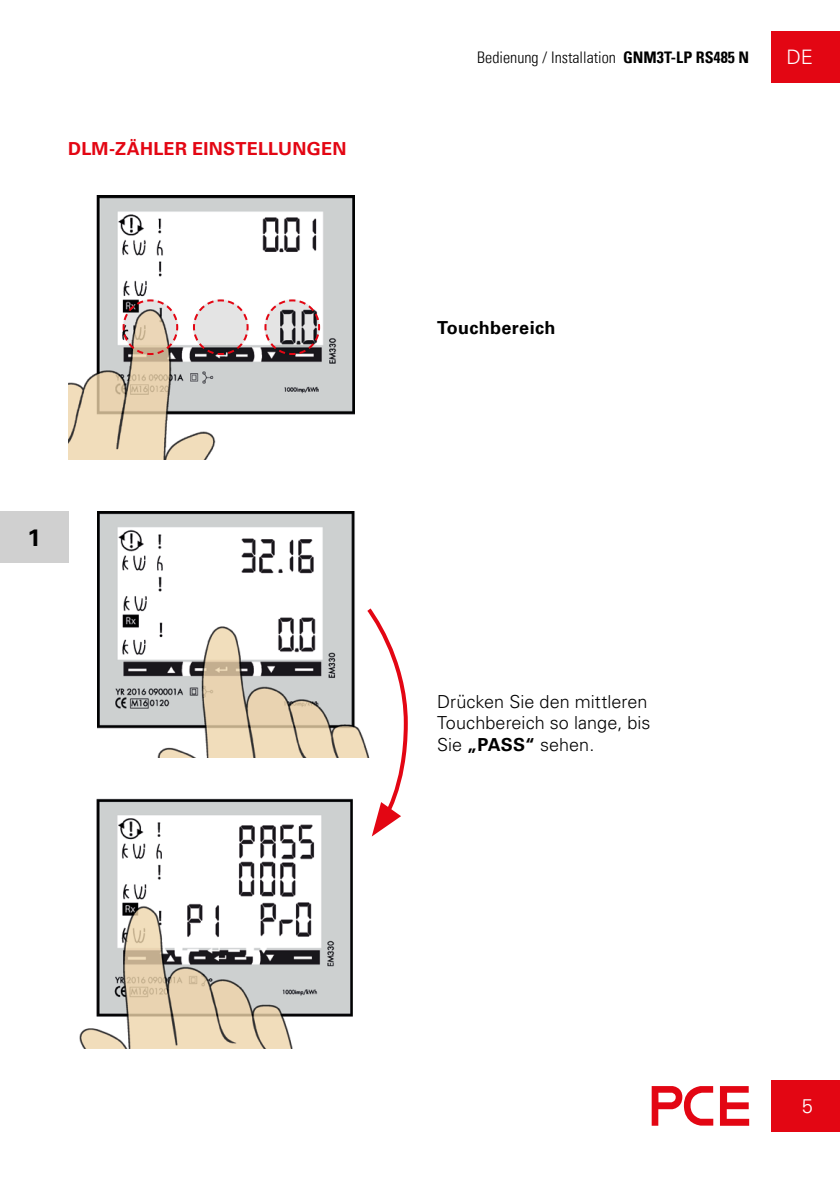
<style>
.page{position:relative;width:840px;height:1191px;background:#fff}
.page>*{position:absolute;margin:0;border:0;box-sizing:border-box;transform-origin:0 0}
.t1{font:700 24px "Univers LT Pro 65";color:#000}
.t2{font:300 20px "Univers LT Pro 45";color:#fff}
.t3{font:300 18px/21.6px "Univers LT Pro 45";letter-spacing:.005em;color:#000}
.t4{font:700 18px "Univers LT Pro 65";letter-spacing:.015em;color:#e30613}
.t5{font:700 18px "Univers LT Pro 65";letter-spacing:.02em;color:#000}
.t6{font:300 condensed 16px "Univers LT Pro";color:#000}
.s1{font-weight:700}
.s2{font-family:"Univers LT Pro 65";font-weight:700}
</style>
<div class="page">
<div style="left:771px;top:31px;width:68px;height:51px;background:#e30613"></div>
<div style="left:771px;top:1080px;width:68px;height:51px;background:#e30613"></div>
<svg style="left:651px;top:1086px;width:97px;height:39px"></svg>
<div style="left:0;top:511px;width:68px;height:51px;background:#d0d0d0"></div>
<img style="left:97px;top:511px;width:268px;height:246px">
<img style="left:79px;top:798px;width:273px;height:251px">
<img style="left:68px;top:196px;width:287px;height:263px">
<svg style="left:121px;top:298px;width:58px;height:58px;background:#c6b1a6"></svg>
<svg style="left:192px;top:298px;width:57px;height:58px"></svg>
<svg style="left:263px;top:298px;width:58px;height:58px"></svg>
<svg style="left:365px;top:608px;width:43px;height:228px"></svg>
<p class="t4" style="left:68px;top:136px;width:280px">DLM-ZÄHLER EINSTELLUNGEN</p>
<h1 class="t1" style="left:27px;top:520px;width:15px">1</h1>
<p class="t6" style="left:477px;top:46px;width:273px">Bedienung / Installation <span class="s1">GNM3T-LP RS485 N</span></p>
<p class="t2" style="left:785px;top:44px;width:28px">DE</p>
<p class="t5" style="left:437px;top:315px;width:120px">Touchbereich</p>
<p class="t3" style="left:437px;top:690px;width:215px">Drücken Sie den mittleren<br>Touchbereich so lange, bis<br>Sie <span class="s2">„PASS“</span> sehen.</p>
<p class="t2" style="left:801px;top:1093px;width:13px">5</p>
</div>
